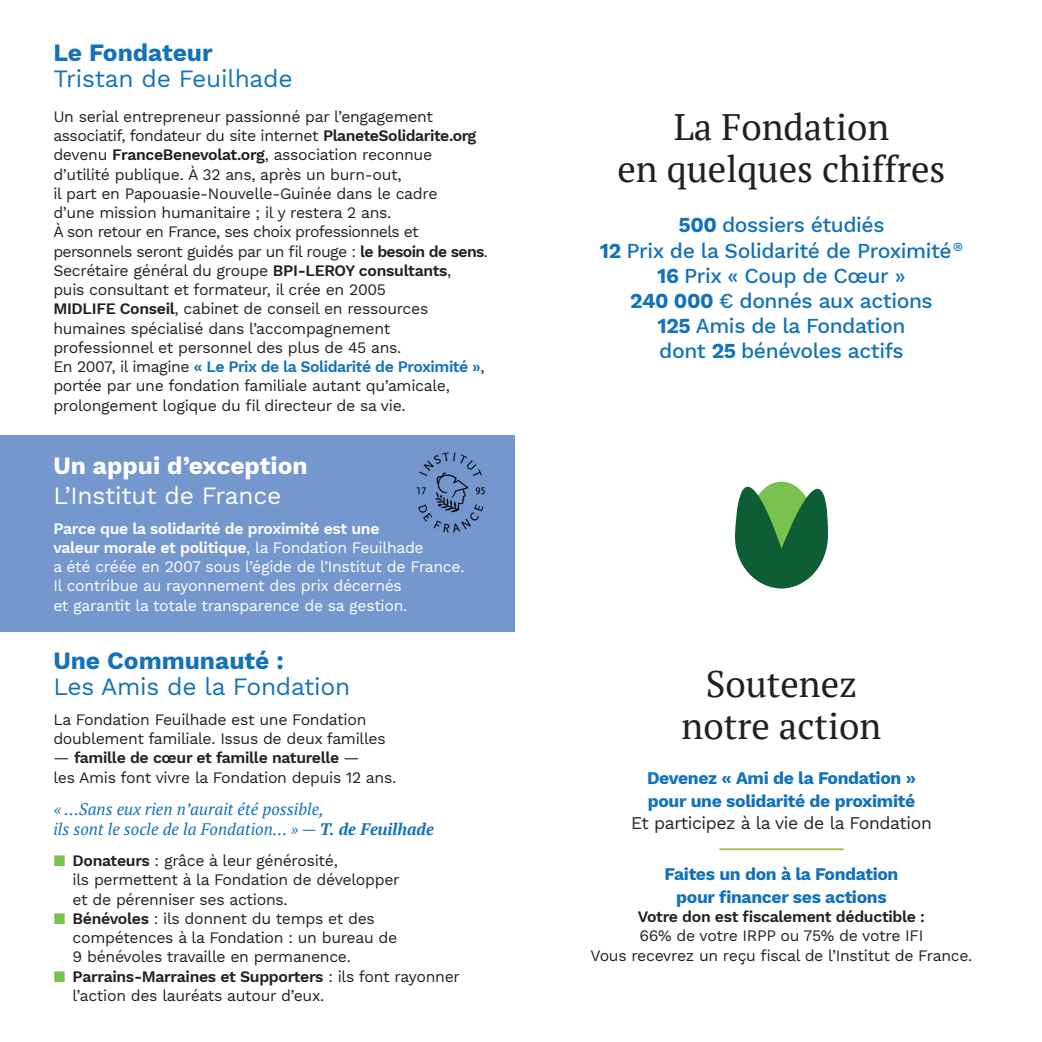
<style>
.page{position:relative;width:1042px;height:1042px;background:#fff}
.page>*{position:absolute;margin:0;border:0;box-sizing:border-box;transform-origin:0 0}
.t1{font:36.75px/42px "PT Serif";color:#231f20;text-align:center}
.t2{font:24.5px "Work Sans";letter-spacing:-.01em;color:#1272ba}
.t3{font:700 24.5px "Work Sans";color:#1272ba}
.t4{font:700 24.5px "Work Sans";color:#fff}
.t5{font:24.5px "Work Sans";letter-spacing:-.01em;color:#fff}
.t6{font:500 21px/25.2px "Work Sans";letter-spacing:-.02em;color:#1272ba;text-align:center}
.t7{font:700 17.5px/22.8px "Work Sans";letter-spacing:-.02em;color:#1272ba}
.t8{font:17.5px "Work Sans";letter-spacing:-.02em;color:#231f20}
.t9{font:italic 16.62px/19.9px "PT Serif";color:#1272ba}
.t10{font:15.75px/19.2px "Work Sans";letter-spacing:-.02em;color:#231f20}
.t11{font:15.75px/19.2px "Work Sans";letter-spacing:-.02em;color:#fff}
.t12{font:600 15.75px "Work Sans";letter-spacing:-.02em;color:#231f20}
.s1{font-weight:600}
.s2{font-weight:600;color:#1272ba}
.s3{font-weight:700}
.s4{color:#79c250}
</style>
<div class="page">
<div style="left:0;top:435px;width:515px;height:196px;background:#7497ce"></div>
<img style="left:416px;top:452px;width:69px;height:81px">
<svg style="left:735px;top:481px;width:93px;height:107px"></svg>
<hr style="left:719px;top:848px;width:124px;height:2px;background:#99be3b">
<h2 class="t3" style="left:53px;top:39px;width:161px">Le Fondateur</h2>
<h2 class="t2" style="left:53px;top:64px;width:241px">Tristan de Feuilhade</h2>
<p class="t10" style="left:53px;top:108px;width:436px">Un serial entrepreneur passionné par l’engagement associatif, fondateur du site internet <span class="s1">PlaneteSolidarite.org </span>devenu <span class="s1">FranceBenevolat.org</span>, association reconnue d’utilité publique. À 32 ans, après un burn-out,<br>il part en Papouasie-Nouvelle-Guinée dans le cadre<br>d’une mission humanitaire ; il y restera 2 ans.<br>À son retour en France, ses choix professionnels et personnels seront guidés par un fil rouge : <span class="s1">le besoin de sens</span>.<br>Secrétaire général du groupe <span class="s1">BPI-LEROY consultants</span>,<br>puis consultant et formateur, il crée en 2005<br><span class="s1">MIDLIFE Conseil</span>, cabinet de conseil en ressources humaines spécialisé dans l’accompagnement professionnel et personnel des plus de 45 ans.<br>En 2007, il imagine <span class="s2">« Le Prix de la Solidarité de Proximité »</span>, portée par une fondation familiale autant qu’amicale, prolongement logique du fil directeur de sa vie.</p>
<h2 class="t4" style="left:53px;top:452px;width:256px">Un appui d’exception</h2>
<h2 class="t5" style="left:53px;top:481px;width:229px">L’Institut de France</h2>
<p class="t11" style="left:53px;top:519px;width:413px"><span class="s1">Parce que la solidarité de proximité est une<br>valeur morale et politique</span>, la Fondation Feuilhade<br>a été créée en 2007 sous l’égide de l’Institut de France.<br>Il contribue au rayonnement des prix décernés<br>et garantit la totale transparence de sa gestion.</p>
<h2 class="t3" style="left:53px;top:646px;width:232px">Une Communauté :</h2>
<h2 class="t2" style="left:53px;top:672px;width:298px">Les Amis de la Fondation</h2>
<p class="t10" style="left:53px;top:710px;width:334px">La Fondation Feuilhade est une Fondation doublement familiale. Issus de deux familles</p>
<p class="t10" style="left:53px;top:749px;width:344px">— <span class="s1">famille de cœur et famille naturelle</span> —<br>les Amis font vivre la Fondation depuis 12 ans.</p>
<p class="t9" style="left:53px;top:799px;width:382px">« …Sans eux rien n’aurait été possible,<br>ils sont le socle de la Fondation… » — <span class="s3">T. de Feuilhade</span></p>
<p class="t10" style="left:73px;top:852px;width:329px;text-indent:-19px"><span class="s4">▪</span> <span class="s1">Donateurs</span> : grâce à leur générosité,<br>ils permettent à la Fondation de développer et de pérenniser ses actions.</p>
<p class="t10" style="left:73px;top:909px;width:326px;text-indent:-19px"><span class="s4">▪</span> <span class="s1">Bénévoles</span> : ils donnent du temps et des compétences à la Fondation : un bureau de<br>9 bénévoles travaille en permanence.</p>
<p class="t10" style="left:73px;top:967px;width:389px;text-indent:-19px"><span class="s4">▪</span> <span class="s1">Parrains-Marraines et Supporters</span> : ils font rayonner l’action des lauréats autour d’eux.</p>
<h1 class="t1" style="left:617px;top:105px;width:329px">La Fondation<br>en quelques chiffres</h1>
<h3 class="t6" style="left:600px;top:214px;width:364px"><span class="s3">500</span> dossiers étudiés<br><span class="s3">12</span> Prix de la Solidarité de Proximité<sup>®<br></sup><span class="s3">16</span> Prix « Coup de Cœur »<br><span class="s3">240 000</span> € donnés aux actions<br><span class="s3">125</span> Amis de la Fondation<br>dont <span class="s3">25</span> bénévoles actifs</h3>
<h1 class="t1" style="left:681px;top:663px;width:201px">Soutenez notre action</h1>
<p class="t7" style="left:647px;top:767px;width:270px">Devenez « Ami de la Fondation » pour une solidarité de proximité</p>
<p class="t8" style="left:631px;top:813px;width:302px">Et participez à la vie de la Fondation</p>
<p class="t7" style="left:664px;top:863px;width:235px;text-align:center">Faites un don à la Fondation pour financer ses actions</p>
<p class="t12" style="left:638px;top:907px;width:289px">Votre don est fiscalement déductible :</p>
<p class="t10" style="left:590px;top:927px;width:383px;text-align:center">66% de votre IRPP ou 75% de votre IFI<br>Vous recevrez un reçu fiscal de l’Institut de France.</p>
</div>
